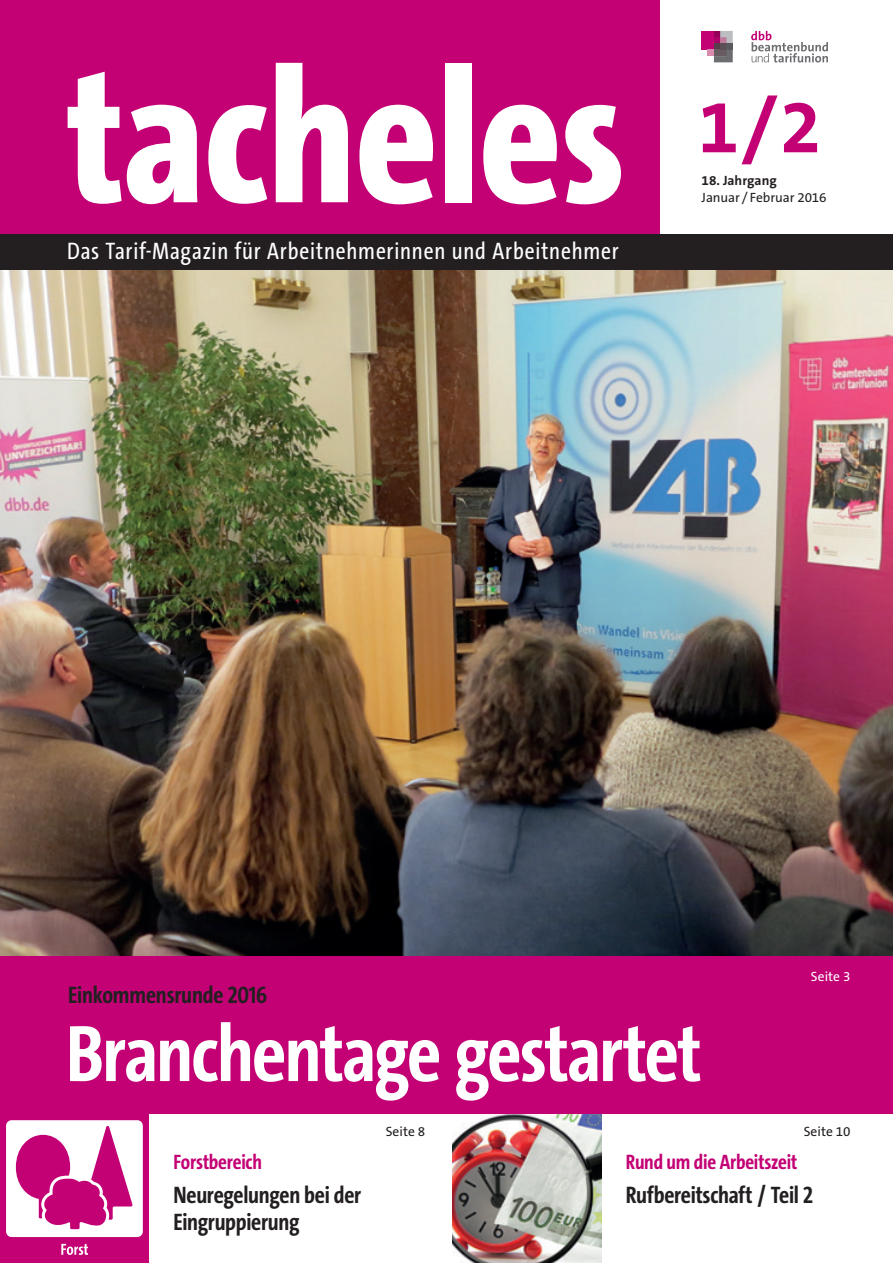
<style>
.page{position:relative;width:893px;height:1263px;background:#fff}
.page>*{position:absolute;margin:0;border:0;box-sizing:border-box;transform-origin:0 0}
._06_Fliesstext{font:800 192px "The Sans Cd LF8";color:#fff}
._04a_Überschrift_60{font:700 81px "The Sans Cd LF7";letter-spacing:-.02em;color:#fff}
._06_Fliesstext-2{font:700 75px "The Sans B7";color:#c30175}
._04d_Überschrift_18{font:700 24px/27px "The Sans Cd LF7";letter-spacing:-.01em;color:#231f20}
._06_Fliesstext-3{font:24px "The Sans Cd LF5";letter-spacing:.035em;color:#fff}
._03a_Dachzeile_16pt{font:700 24px "The Sans Cd LF7";letter-spacing:-.005em;color:#231f20}
._03_Dachzeile_14pt{font:700 21px "The Sans Cd LF7";letter-spacing:-.01em;color:#c30175}
._06_Fliesstext-4{font:13.5px "The Sans B5 Plain";letter-spacing:-.005em;color:#231f20}
._06_Fliesstext-5{font:700 13.5px "The Sans B7";color:#231f20}
._06_Fliesstext-6{font:13.5px "The Sans B5 Plain";color:#fff}
</style>
<div class="page">
<img style="left:0;top:270px;width:893px;height:686px">
<img style="left:453px;top:1114px;width:149px;height:149px">
<div style="left:0;top:956px;width:893px;height:158px;background:#c30175"></div>
<div style="left:0;top:234px;width:893px;height:36px;background:#231f20"></div>
<div style="left:0;top:0;width:659px;height:234px;background:#c30175"></div>
<svg style="left:751px;top:31px;width:77px;height:32px"></svg>
<div style="left:701px;top:31px;width:13px;height:19px;background:#c30175"></div>
<svg style="left:708px;top:31px;width:25px;height:31px"></svg>
<svg style="left:0;top:1114px;width:149px;height:149px"></svg>
<p class="_06_Fliesstext" style="left:67px;top:38px;width:558px">tacheles</p>
<p class="_06_Fliesstext-3" style="left:67px;top:239px;width:553px">Das Tarif-Magazin für Arbeitnehmerinnen und Arbeitnehmer</p>
<p class="_06_Fliesstext-2" style="left:698px;top:87px;width:125px">1/2</p>
<p class="_06_Fliesstext-5" style="left:702px;top:174px;width:77px">18. Jahrgang</p>
<p class="_06_Fliesstext-4" style="left:702px;top:190px;width:126px">Januar / Februar 2016</p>
<p class="_03a_Dachzeile_16pt" style="left:68px;top:982px;width:201px">Einkommensrunde 2016</p>
<p class="_06_Fliesstext-6" style="left:811px;top:969px;width:41px">Seite 3</p>
<p class="_04a_Überschrift_60" style="left:66px;top:1013px;width:637px">Branchentage gestartet</p>
<p class="_03_Dachzeile_14pt" style="left:173px;top:1151px;width:90px">Forstbereich</p>
<p class="_04d_Überschrift_18" style="left:173px;top:1182px;width:189px">Neuregelungen bei der<br>Eingruppierung</p>
<p class="_06_Fliesstext-4" style="left:386px;top:1124px;width:41px">Seite 8</p>
<p class="_06_Fliesstext-4" style="left:804px;top:1124px;width:48px">Seite 10</p>
<p class="_03_Dachzeile_14pt" style="left:626px;top:1151px;width:173px">Rund um die Arbeitszeit</p>
<p class="_04d_Überschrift_18" style="left:626px;top:1182px;width:189px">Rufbereitschaft / Teil 2</p>
</div>
